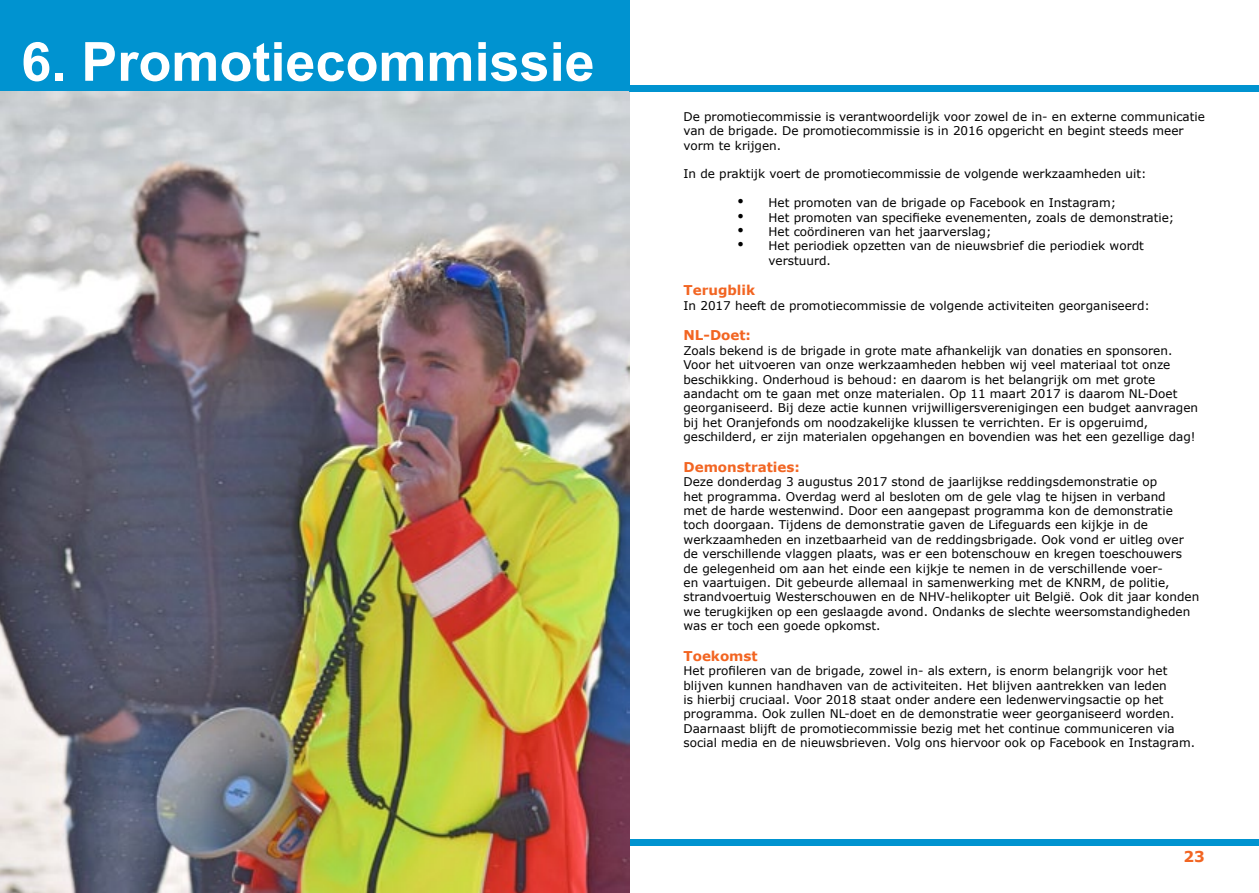
<style>
.page{position:relative;width:1259px;height:893px;background:#fff}
.page>*{position:absolute;margin:0;border:0;box-sizing:border-box;transform-origin:0 0}
.t1{font:700 54px "Arial";color:#fff}
.t2{font:700 15px "Verdana";color:#f26522}
.t3{font:700 13.5px "Verdana";color:#f26522}
.t4{font:12px/14.4px "Verdana";color:#000}
.s1{font-family:"Times New Roman";font-size:18px}
</style>
<div class="page">
<div style="left:0;top:839px;width:1259px;height:6px;background:#0093d0"></div>
<div style="left:0;top:0;width:629px;height:91px;background:#0093d0"></div>
<img style="left:0;top:91px;width:629px;height:802px">
<div style="left:629px;top:85px;width:630px;height:6px;background:#0093d0"></div>
<h1 class="t1" style="left:21px;top:26px;width:575px">6. Promotiecommissie</h1>
<p class="t4" style="left:683px;top:109px;width:523px">De promotiecommissie is verantwoordelijk voor zowel de in- en externe communicatie van de brigade. De promotiecommissie is in 2016 opgericht en begint steeds meer vorm te krijgen.</p>
<p class="t4" style="left:683px;top:167px;width:464px">In de praktijk voert de promotiecommissie de volgende werkzaamheden uit:</p>
<p class="t4" style="left:737px;top:196px;width:380px"><span class="s1">•</span> Het promoten van de brigade op Facebook en Instagram;</p>
<p class="t4" style="left:737px;top:210px;width:438px"><span class="s1">•</span> Het promoten van specifieke evenementen, zoals de demonstratie;</p>
<p class="t4" style="left:737px;top:225px;width:255px"><span class="s1">•</span> Het coördineren van het jaarverslag;</p>
<p class="t4" style="left:768px;top:239px;width:377px;text-indent:-31px"><span class="s1">•</span> Het periodiek opzetten van de nieuwsbrief die periodiek wordt verstuurd.</p>
<p class="t3" style="left:683px;top:282px;width:73px">Terugblik</p>
<p class="t4" style="left:683px;top:298px;width:468px">In 2017 heeft de promotiecommissie de volgende activiteiten georganiseerd:</p>
<p class="t3" style="left:683px;top:327px;width:69px">NL-Doet:</p>
<p class="t4" style="left:683px;top:343px;width:516px">Zoals bekend is de brigade in grote mate afhankelijk van donaties en sponsoren.<br>Voor het uitvoeren van onze werkzaamheden hebben wij veel materiaal tot onze beschikking. Onderhoud is behoud: en daarom is het belangrijk om met grote aandacht om te gaan met onze materialen. Op 11 maart 2017 is daarom NL-Doet georganiseerd. Bij deze actie kunnen vrijwilligersverenigingen een budget aanvragen bij het Oranjefonds om noodzakelijke klussen te verrichten. Er is opgeruimd, geschilderd, er zijn materialen opgehangen en bovendien was het een gezellige dag!</p>
<p class="t3" style="left:683px;top:458px;width:118px">Demonstraties:</p>
<p class="t4" style="left:683px;top:475px;width:517px">Deze donderdag 3 augustus 2017 stond de jaarlijkse reddingsdemonstratie op<br>het programma. Overdag werd al besloten om de gele vlag te hijsen in verband<br>met de harde westenwind. Door een aangepast programma kon de demonstratie toch doorgaan. Tijdens de demonstratie gaven de Lifeguards een kijkje in de werkzaamheden en inzetbaarheid van de reddingsbrigade. Ook vond er uitleg over de verschillende vlaggen plaats, was er een botenschouw en kregen toeschouwers de gelegenheid om aan het einde een kijkje te nemen in de verschillende voer-<br>en vaartuigen. Dit gebeurde allemaal in samenwerking met de KNRM, de politie, strandvoertuig Westerschouwen en de NHV-helikopter uit België. Ook dit jaar konden we terugkijken op een geslaagde avond. Ondanks de slechte weersomstandigheden was er toch een goede opkomst.</p>
<p class="t3" style="left:683px;top:647px;width:76px">Toekomst</p>
<p class="t4" style="left:683px;top:664px;width:513px">Het profileren van de brigade, zowel in- als extern, is enorm belangrijk voor het blijven kunnen handhaven van de activiteiten. Het blijven aantrekken van leden<br>is hierbij cruciaal. Voor 2018 staat onder andere een ledenwervingsactie op het programma. Ook zullen NL-doet en de demonstratie weer georganiseerd worden.<br>Daarnaast blijft de promotiecommissie bezig met het continue communiceren via social media en de nieuwsbrieven. Volg ons hiervoor ook op Facebook en Instagram.</p>
<p class="t2" style="left:1183px;top:847px;width:23px">23</p>
</div>
